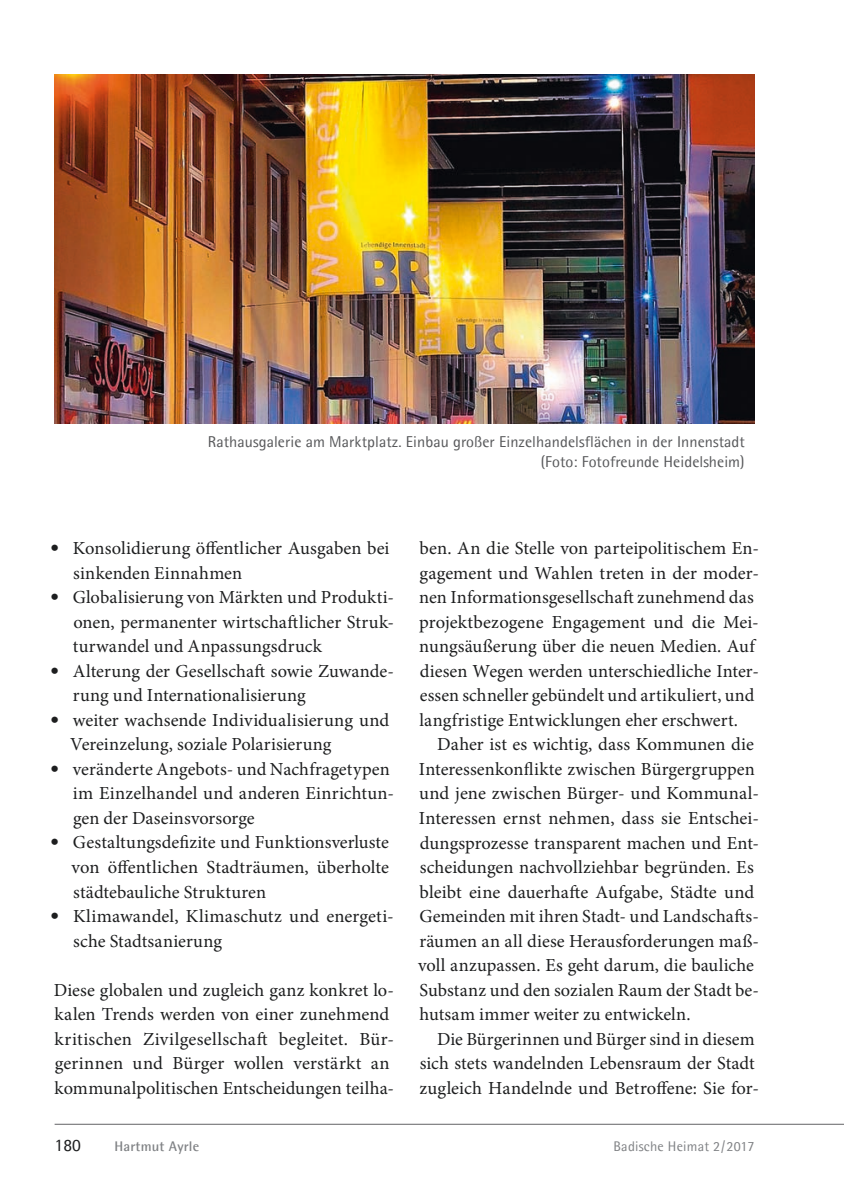
<style>
.page{position:relative;width:844px;height:1191px;background:#fff}
.page>*{position:absolute;margin:0;border:0;box-sizing:border-box;transform-origin:0 0}
.t1{font:18.38px/24.5px "Minion Pro";letter-spacing:.005em;color:#1d1e1f}
.t2{font:17.5px "Agfa Rotis Semisans";color:#1d1e1f}
.t3{font:15.75px/20.1px "Agfa Rotis Semisans";letter-spacing:.005em;color:#57585a;text-align:right}
.t4{font:14px "Agfa Rotis Semisans";letter-spacing:.015em;color:#808285}
.t5{font:700 14px "Agfa Rotis Semisans";letter-spacing:.015em;color:#808285}
.s1{font-family:"Candida"}
</style>
<div class="page">
<hr style="left:55px;top:1124px;width:788px;height:1px;background:#636366">
<img style="left:55px;top:74px;width:699px;height:350px">
<p class="t3" style="left:208px;top:431px;width:538px">Rathausgalerie am Marktplatz. Einbau großer Einzelhandelsflächen in der Innenstadt (Foto: Fotofreunde Heidelsheim)</p>
<p class="t1" style="left:73px;top:538px;width:318px;text-indent:-23px"><span class="s1">•</span> Konsolidierung öffentlicher Ausgaben bei sinkenden Einnahmen</p>
<p class="t1" style="left:73px;top:587px;width:323px;text-align:justify;text-indent:-23px"><span class="s1">•</span> Globalisierung von Märkten und Produkti&shy;onen, permanenter wirtschaftlicher Struk&shy;turwandel und Anpassungsdruck</p>
<p class="t1" style="left:73px;top:660px;width:322px;text-indent:-23px"><span class="s1">•</span> Alterung der Gesellschaft sowie Zuwande&shy;rung und Internationalisierung</p>
<p class="t1" style="left:70px;top:709px;width:320px;text-indent:-20px"><span class="s1">•</span> weiter wachsende Individualisierung und<br>Vereinzelung, soziale Polarisierung</p>
<p class="t1" style="left:73px;top:758px;width:323px;text-indent:-23px"><span class="s1">•</span> veränderte Angebots- und Nachfragetypen im Einzelhandel und anderen Einrichtun&shy;gen der Daseinsvorsorge</p>
<p class="t1" style="left:72px;top:832px;width:319px;text-align:justify;text-indent:-22px"><span class="s1">•</span> Gestaltungsdefizite und Funktionsverluste von öffentlichen Stadträumen, überholte städtebauliche Strukturen</p>
<p class="t1" style="left:73px;top:905px;width:322px;text-indent:-23px"><span class="s1">•</span> Klimawandel, Klimaschutz und energeti&shy;sche Stadtsanierung</p>
<p class="t1" style="left:54px;top:979px;width:341px">Diese globalen und zugleich ganz konkret lo&shy;kalen Trends werden von einer zunehmend kritischen Zivilgesellschaft begleitet. Bür&shy;gerinnen und Bürger wollen verstärkt an kommunalpolitischen Entscheidungen teilha-</p>
<p class="t1" style="left:419px;top:538px;width:341px">ben. An die Stelle von parteipolitischem En-</p>
<p class="t1" style="left:419px;top:562px;width:341px">gagement und Wahlen treten in der moder-</p>
<p class="t1" style="left:419px;top:587px;width:336px">nen Informationsgesellschaft zunehmend das</p>
<p class="t1" style="left:419px;top:611px;width:341px">projektbezogene Engagement und die Mei-</p>
<p class="t1" style="left:419px;top:636px;width:337px">nungsäußerung über die neuen Medien. Auf</p>
<p class="t1" style="left:420px;top:660px;width:340px">diesen Wegen werden unterschiedliche Inter-</p>
<p class="t1" style="left:420px;top:685px;width:336px">essen schneller gebündelt und artikuliert, und</p>
<p class="t1" style="left:419px;top:709px;width:320px">langfristige Entwicklungen eher erschwert.</p>
<p class="t1" style="left:437px;top:734px;width:318px">Daher ist es wichtig, dass Kommunen die</p>
<p class="t1" style="left:419px;top:758px;width:337px">Interessenkonflikte zwischen Bürgergruppen</p>
<p class="t1" style="left:419px;top:783px;width:341px">und jene zwischen Bürger- und Kommunal-</p>
<p class="t1" style="left:419px;top:807px;width:341px">Interessen ernst nehmen, dass sie Entschei-</p>
<p class="t1" style="left:420px;top:832px;width:340px">dungsprozesse transparent machen und Ent-</p>
<p class="t1" style="left:419px;top:856px;width:335px">scheidungen nachvollziehbar begründen. Es</p>
<p class="t1" style="left:419px;top:881px;width:336px">bleibt eine dauerhafte Aufgabe, Städte und</p>
<p class="t1" style="left:419px;top:905px;width:341px">Gemeinden mit ihren Stadt- und Landschafts-</p>
<p class="t1" style="left:419px;top:930px;width:341px">räumen an all diese Herausforderungen maß-</p>
<p class="t1" style="left:418px;top:954px;width:337px">voll anzupassen. Es geht darum, die bauliche</p>
<p class="t1" style="left:419px;top:978px;width:341px">Substanz und den sozialen Raum der Stadt be-</p>
<p class="t1" style="left:419px;top:1003px;width:272px">hutsam immer weiter zu entwickeln.</p>
<p class="t1" style="left:437px;top:1028px;width:319px">Die Bürgerinnen und Bürger sind in diesem</p>
<p class="t1" style="left:419px;top:1052px;width:336px">sich stets wandelnden Lebensraum der Stadt</p>
<p class="t1" style="left:419px;top:1077px;width:341px">zugleich Handelnde und Betroffene: Sie for-</p>
<p class="t2" style="left:55px;top:1134px;width:28px">180</p>
<p class="t5" style="left:114px;top:1137px;width:86px">Hartmut Ayrle</p>
<p class="t4" style="left:613px;top:1137px;width:142px">Badische Heimat 2 / 2017</p>
</div>
